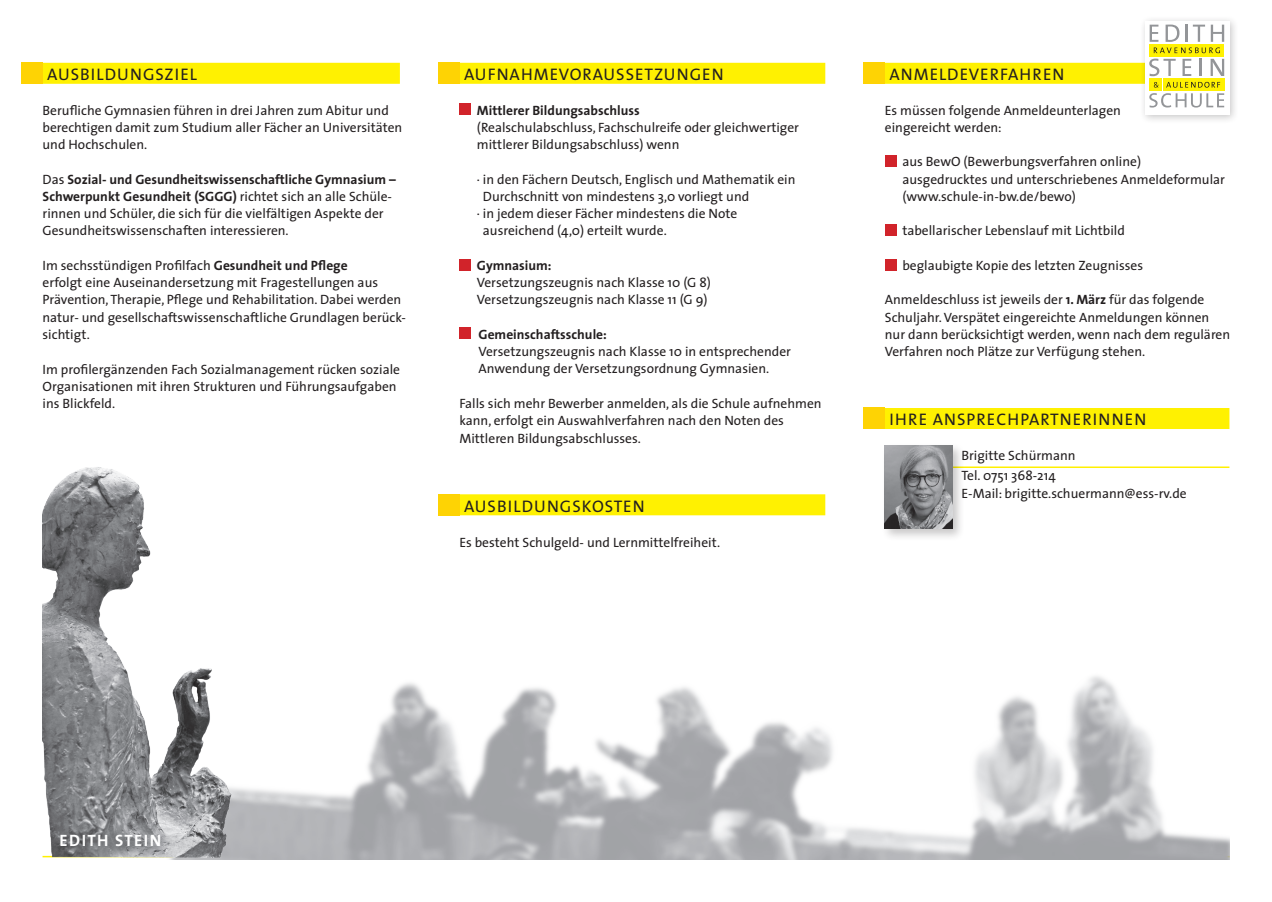
<style>
.page{position:relative;width:1272px;height:902px;background:#fff}
.page>*{position:absolute;margin:0;border:0;box-sizing:border-box;transform-origin:0 0}
.t1{font:16.8px "The Sans";letter-spacing:.06em;color:#231f20}
.t2{font:16.5px "The Sans Bold Caps";letter-spacing:.085em;color:#fff}
.t3{font:13.5px/17.2px "The Sans";color:#231f20}
.t4{font:700 13.5px "The Sans";color:#231f20}
.s1{font-weight:700}
</style>
<div class="page">
<div style="left:43px;top:63px;width:357px;height:21px;background:#fff101"></div>
<div style="left:459px;top:63px;width:366px;height:21px;background:#fff101"></div>
<div style="left:459px;top:494px;width:366px;height:21px;background:#fff101"></div>
<div style="left:884px;top:63px;width:317px;height:21px;background:#fff101"></div>
<div style="left:884px;top:408px;width:345px;height:21px;background:#fff101"></div>
<div style="left:459px;top:104px;width:12px;height:11px;background:#d1232a"></div>
<div style="left:459px;top:259px;width:12px;height:11px;background:#d1232a"></div>
<div style="left:459px;top:327px;width:12px;height:12px;background:#d1232a"></div>
<div style="left:884px;top:155px;width:12px;height:12px;background:#d1232a"></div>
<div style="left:884px;top:224px;width:12px;height:12px;background:#d1232a"></div>
<div style="left:884px;top:259px;width:12px;height:11px;background:#d1232a"></div>
<div style="left:1139px;top:16px;width:100px;height:108px;background:#231f20;opacity:.25"></div>
<div style="left:1144px;top:21px;width:85px;height:93px;background:#fff"></div>
<div style="left:1149px;top:78px;width:12px;height:13px;background:#fff101"></div>
<svg style="left:1149px;top:59px;width:26px;height:17px"></svg>
<svg style="left:1182px;top:59px;width:9px;height:17px"></svg>
<svg style="left:1199px;top:59px;width:2px;height:17px"></svg>
<svg style="left:1210px;top:59px;width:14px;height:17px"></svg>
<svg style="left:1149px;top:53px;width:75px;height:3px"></svg>
<div style="left:1162px;top:78px;width:62px;height:13px;background:#fff101"></div>
<svg style="left:1149px;top:25px;width:75px;height:28px"></svg>
<svg style="left:1149px;top:82px;width:75px;height:25px"></svg>
<img style="left:42px;top:631px;width:1187px;height:228px">
<img style="left:43px;top:467px;width:247px;height:393px">
<div style="left:22px;top:63px;width:21px;height:21px;background:#fed304"></div>
<div style="left:438px;top:63px;width:21px;height:21px;background:#fed304"></div>
<div style="left:438px;top:494px;width:21px;height:21px;background:#fed304"></div>
<div style="left:863px;top:408px;width:21px;height:21px;background:#fed304"></div>
<div style="left:863px;top:63px;width:21px;height:21px;background:#fed304"></div>
<hr style="left:884px;top:466px;width:345px;height:2px;background:#fff101">
<div style="left:880px;top:442px;width:85px;height:99px;background:#231f20;opacity:.25"></div>
<img style="left:884px;top:446px;width:68px;height:82px">
<p class="t1" style="left:47px;top:60px;width:151px">AUSBILDUNGSZIEL</p>
<p class="t1" style="left:464px;top:60px;width:261px">AUFNAHMEVORAUSSETZUNGEN</p>
<p class="t3" style="left:43px;top:101px;width:361px">Berufliche Gymnasien führen in drei Jahren zum Abitur und berechtigen damit zum Studium aller Fächer an Universitäten und Hochschulen.</p>
<p class="t3" style="left:43px;top:170px;width:355px">Das <span class="s1">Sozial- und Gesundheitswissenschaftliche Gymnasium – Schwerpunkt Gesundheit (SGGG)</span> richtet sich an alle Schüle&shy;rinnen und Schüler, die sich für die vielfältigen Aspekte der Gesundheitswissenschaften interessieren.</p>
<p class="t3" style="left:43px;top:256px;width:365px">Im sechsstündigen Profilfach <span class="s1">Gesundheit und Pflege<br></span>erfolgt eine Auseinandersetzung mit Fragestellungen aus Prävention, Therapie, Pflege und Rehabilitation. Dabei werden natur- und gesellschaftswissenschaftliche Grundlagen berück&shy;sichtigt.</p>
<p class="t3" style="left:43px;top:360px;width:359px">Im profilergänzenden Fach Sozialmanagement rücken soziale<br>Organisationen mit ihren Strukturen und Führungsaufgaben ins Blickfeld.</p>
<p class="t4" style="left:477px;top:99px;width:164px">Mittlerer Bildungsabschluss</p>
<p class="t3" style="left:477px;top:118px;width:323px">(Realschulabschluss, Fachschulreife oder gleichwertiger mittlerer Bildungsabschluss) wenn</p>
<p class="t3" style="left:477px;top:170px;width:320px">. in den Fächern Deutsch, Englisch und Mathematik ein</p>
<p class="t3" style="left:483px;top:187px;width:268px">Durchschnitt von mindestens 3,0 vorliegt und</p>
<p class="t3" style="left:477px;top:204px;width:262px">. in jedem dieser Fächer mindestens die Note</p>
<p class="t3" style="left:483px;top:222px;width:185px">ausreichend (4,0) erteilt wurde.</p>
<p class="t4" style="left:477px;top:254px;width:76px">Gymnasium:</p>
<p class="t3" style="left:477px;top:273px;width:235px">Versetzungszeugnis nach Klasse 10 (G 8)<br>Versetzungszeugnis nach Klasse 11 (G 9)</p>
<p class="t4" style="left:478px;top:323px;width:130px">Gemeinschaftsschule:</p>
<p class="t3" style="left:478px;top:342px;width:314px">Versetzungszeugnis nach Klasse 10 in entsprechender<br>Anwendung der Versetzungsordnung Gymnasien.</p>
<p class="t3" style="left:459px;top:394px;width:364px">Falls sich mehr Bewerber anmelden, als die Schule aufnehmen kann, erfolgt ein Auswahlverfahren nach den Noten des<br>Mittleren Bildungsabschlusses.</p>
<p class="t1" style="left:464px;top:492px;width:182px">AUSBILDUNGSKOSTEN</p>
<p class="t3" style="left:459px;top:533px;width:262px">Es besteht Schulgeld- und Lernmittelfreiheit.</p>
<p class="t1" style="left:889px;top:60px;width:176px">ANMELDEVERFAHREN</p>
<p class="t3" style="left:884px;top:101px;width:238px">Es müssen folgende Anmeldeunterlagen eingereicht werden:</p>
<p class="t3" style="left:902px;top:153px;width:324px">aus BewO (Bewerbungsverfahren online) ausgedrucktes und unterschriebenes Anmeldeformular (www.schule-in-bw.de/bewo)</p>
<p class="t3" style="left:902px;top:222px;width:224px">tabellarischer Lebenslauf mit Lichtbild</p>
<p class="t3" style="left:902px;top:256px;width:242px">beglaubigte Kopie des letzten Zeugnisses</p>
<p class="t3" style="left:884px;top:291px;width:347px">Anmeldeschluss ist jeweils der <span class="s1">1. März</span> für das folgende Schuljahr. Verspätet eingereichte Anmeldungen können nur dann berücksichtigt werden, wenn nach dem regulären Verfahren noch Plätze zur Verfügung stehen.</p>
<p class="t1" style="left:889px;top:405px;width:258px">IHRE ANSPRECHPARTNERINNEN</p>
<p class="t3" style="left:961px;top:445px;width:116px;line-height:20.2px">Brigitte Schürmann<br>Tel. 0751 368-214</p>
<p class="t3" style="left:961px;top:484px;width:227px">E-Mail: brigitte.schuermann@ess-rv.de</p>
<p class="t2" style="left:60px;top:826px;width:103px">EDITH STEIN</p>
</div>
